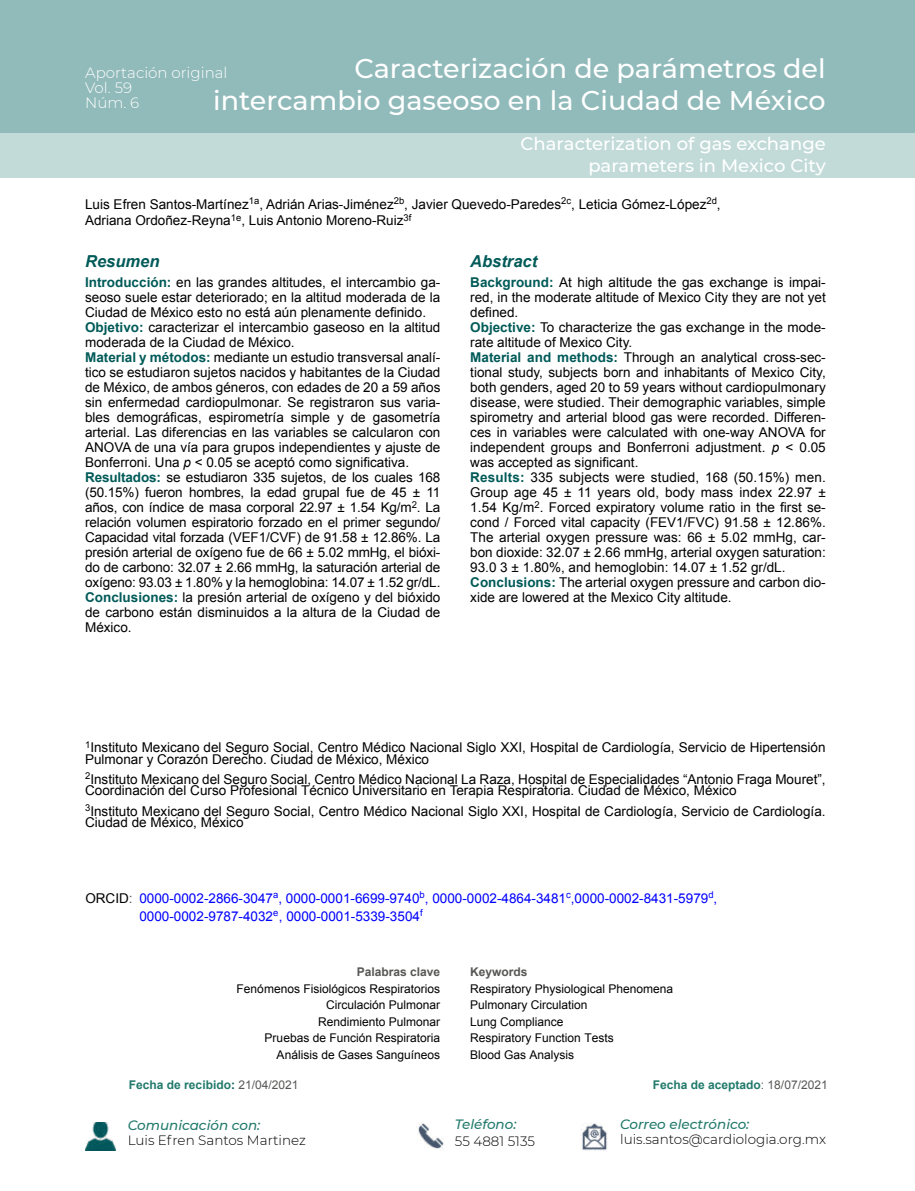
<style>
.page{position:relative;width:915px;height:1191px;background:#fff}
.page>*{position:absolute;margin:0;border:0;box-sizing:border-box;transform-origin:0 0}
.t1{font:500 27px/32.4px "Montserrat";color:#fff;text-align:right}
.t2{font:500 18px/21.6px "Montserrat";color:#fff;text-align:right}
.t3{font:italic 700 16.5px "Arial";color:#005a58}
.t4{font:300 15px/15px "Montserrat";color:#fff}
.t5{font:13.5px/15px "Arial";color:#000}
.t6{font:13.5px/18px "Arial";color:#00f}
.t7{font:300 13.5px "Montserrat";color:#000}
.t8{font:italic 500 13.5px "Montserrat";color:#217a6b}
.t9{font:12px/16.5px "Arial";color:#000}
.t10{font:700 12px "Arial";color:#217a6b}
.t11{font:700 12px "Arial";color:#575756}
.s1{font-weight:700;color:#005a58}
.s2{font-style:italic}
.s3{color:#000}
.s4{color:#575756}
.s5{font-style:inherit}
.s6{color:#005a58}
.s7{font-weight:400;color:#575756}
</style>
<div class="page">
<div style="left:0;top:0;width:914px;height:134px;background:#91baba"></div>
<div style="left:0;top:134px;width:914px;height:44px;background:#c2dbd9"></div>
<img style="left:85px;top:1122px;width:30px;height:28px">
<img style="left:416px;top:1123px;width:27px;height:27px">
<img style="left:580px;top:1123px;width:27px;height:27px">
<h1 class="t1" style="left:213px;top:51px;width:613px">Caracterización de parámetros del intercambio gaseoso en la Ciudad de México</h1>
<p class="t4" style="left:85px;top:64px;width:144px">Aportación original<br>Vol. 59<br>Núm. 6</p>
<h2 class="t2" style="left:520px;top:132px;width:307px">Characterization of gas exchange parameters in Mexico City</h2>
<p class="t5" style="left:85px;top:196px;width:637px;line-height:16.5px">Luis Efren Santos-Martínez<sup>1a</sup>, Adrián Arias-Jiménez<sup>2b</sup>, Javier Quevedo-Paredes<sup>2c</sup>, Leticia Gómez-López<sup>2d</sup>,<br>Adriana Ordoñez-Reyna<sup>1e</sup>, Luis Antonio Moreno-Ruiz<sup>3f</sup></p>
<p class="t3" style="left:85px;top:251px;width:76px">Resumen</p>
<p class="t3" style="left:470px;top:251px;width:68px">Abstract</p>
<p class="t5" style="left:470px;top:275px;width:357px"><span class="s1">Background:</span> At high altitude the gas exchange is impai&shy;red, in the moderate altitude of Mexico City they are not yet defined.<br><span class="s1">Objective:</span> To characterize the gas exchange in the mode&shy;rate altitude of Mexico City.<br><span class="s1">Material and methods:</span> Through an analytical cross-sec&shy;tional study, subjects born and inhabitants of Mexico City, both genders, aged 20 to 59 years without cardiopulmonary disease, were studied. Their demographic variables, simple spirometry and arterial blood gas were recorded. Differen&shy;ces in variables were calculated with one-way ANOVA for independent groups and Bonferroni adjustment. <span class="s2">p</span> &lt; 0.05 was accepted as significant.<br><span class="s1">Results:</span> 335 subjects were studied, 168 (50.15%) men.<br>Group age 45 ± 11 years old, body mass index 22.97 ± 1.54 Kg/m<sup>2</sup>. Forced expiratory volume ratio in the first se&shy;cond / Forced vital capacity (FEV1/FVC) 91.58 ± 12.86%.<br>The arterial oxygen pressure was: 66 ± 5.02 mmHg, car&shy;bon dioxide: 32.07 ± 2.66 mmHg, arterial oxygen saturation:<br>93.0 3 ± 1.80%, and hemoglobin: 14.07 ± 1.52 gr/dL.<br><span class="s1">Conclusions:</span> The arterial oxygen pressure and carbon dio&shy;xide are lowered at the Mexico City altitude.</p>
<p class="t5" style="left:85px;top:275px;width:357px"><span class="s1">Introducción:</span> en las grandes altitudes, el intercambio ga&shy;seoso suele estar deteriorado; en la altitud moderada de la Ciudad de México esto no está aún plenamente definido.<br><span class="s1">Objetivo:</span> caracterizar el intercambio gaseoso en la altitud moderada de la Ciudad de México.<br><span class="s1">Material y métodos:</span> mediante un estudio transversal analí&shy;tico se estudiaron sujetos nacidos y habitantes de la Ciudad de México, de ambos géneros, con edades de 20 a 59 años sin enfermedad cardiopulmonar. Se registraron sus varia&shy;bles demográficas, espirometría simple y de gasometría arterial. Las diferencias en las variables se calcularon con ANOVA de una vía para grupos independientes y ajuste de Bonferroni. Una <span class="s2">p</span> &lt; 0.05 se aceptó como significativa.<br><span class="s1">Resultados:</span> se estudiaron 335 sujetos, de los cuales 168 (50.15%) fueron hombres, la edad grupal fue de 45 ± 11 años, con índice de masa corporal 22.97 ± 1.54 Kg/m<sup>2</sup>. La relación volumen espiratorio forzado en el primer segundo/ Capacidad vital forzada (VEF1/CVF) de 91.58 ± 12.86%. La presión arterial de oxígeno fue de 66 ± 5.02 mmHg, el bióxi&shy;do de carbono: 32.07 ± 2.66 mmHg, la saturación arterial de oxígeno: 93.03 ± 1.80% y la hemoglobina: 14.07 ± 1.52 gr/dL.<br><span class="s1">Conclusiones:</span> la presión arterial de oxígeno y del bióxido de carbono están disminuidos a la altura de la Ciudad de México.</p>
<p class="t5" style="left:85px;top:742px;width:741px;line-height:11.4px"><sup>1</sup>Instituto Mexicano del Seguro Social, Centro Médico Nacional Siglo XXI, Hospital de Cardiología, Servicio de Hipertensión<br>Pulmonar y Corazón Derecho. Ciudad de México, México</p>
<p class="t5" style="left:85px;top:773px;width:741px;line-height:11.4px"><sup>2</sup>Instituto Mexicano del Seguro Social, Centro Médico Nacional La Raza, Hospital de Especialidades “Antonio Fraga Mouret”,<br>Coordinación del Curso Profesional Técnico Universitario en Terapia Respiratoria. Ciudad de México, México</p>
<p class="t5" style="left:85px;top:805px;width:741px;line-height:11.4px"><sup>3</sup>Instituto Mexicano del Seguro Social, Centro Médico Nacional Siglo XXI, Hospital de Cardiología, Servicio de Cardiología.<br>Ciudad de México, México</p>
<p class="t6" style="left:139px;top:889px;width:579px;text-indent:-54px"><span class="s3">ORCID</span><span class="s4">:</span> 0000-0002-2866-3047<sup>a</sup>, 0000-0001-6699-9740<sup>b</sup>, 0000-0002-4864-3481<sup>c</sup>,0000-0002-<span class="s5">8431</span>-<span class="s5">5979</span><sup>d</sup>,<br>0000-000<span class="s5">2</span>-<span class="s5">9787</span>-<span class="s5">4032</span><sup>e</sup><span class="s5">,</span> 0000-0001-5339-3504<sup>f</sup></p>
<p class="t11" style="left:356px;top:964px;width:85px">Palabras clave</p>
<p class="t9" style="left:236px;top:980px;width:205px;text-align:right">Fenómenos Fisiológicos Respiratorios<br>Circulación Pulmonar<br>Rendimiento Pulmonar<br>Pruebas de Función Respiratoria<br>Análisis de Gases Sanguíneos</p>
<p class="t11" style="left:470px;top:964px;width:59px">Keywords</p>
<p class="t9" style="left:470px;top:980px;width:204px">Respiratory Physiological Phenomena<br>Pulmonary Circulation<br>Lung Compliance<br>Respiratory Function Tests<br>Blood Gas Analysis</p>
<p class="t10" style="left:129px;top:1077px;width:171px">Fecha de recibido<span class="s6">:</span> <span class="s7">21/04/2021</span></p>
<p class="t10" style="left:652px;top:1077px;width:176px">Fecha de aceptado<span class="s7">: 18/07/2021</span></p>
<p class="t8" style="left:128px;top:1115px;width:134px">Comunicación con:</p>
<p class="t7" style="left:128px;top:1131px;width:180px">Luis Efren Santos Martinez</p>
<p class="t8" style="left:455px;top:1115px;width:63px">Teléfono:</p>
<p class="t7" style="left:455px;top:1131px;width:81px">55 4881 5135</p>
<p class="t8" style="left:620px;top:1115px;width:131px">Correo electrónico:</p>
<p class="t7" style="left:620px;top:1130px;width:207px">luis.santos@cardiologia.org.mx</p>
</div>
